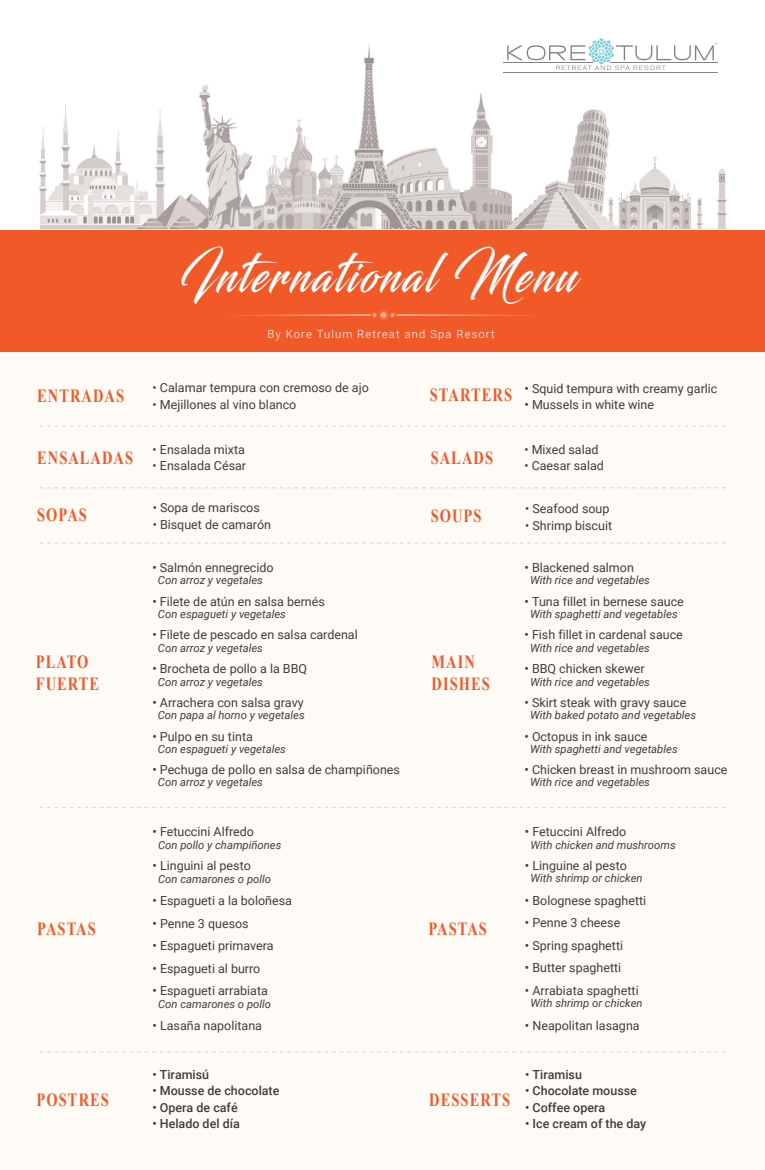
<style>
.page{position:relative;width:765px;height:1170px;background:#fff}
.page>*{position:absolute;margin:0;border:0;box-sizing:border-box;transform-origin:0 0}
.t1{font:53.75px "Blacksword";letter-spacing:.075em;color:#fff;scale:.78 1}
.t2{font:700 18.5px/22.2px "Times New Roman";letter-spacing:.075em;color:#f15929;scale:.78 1}
.t3{font:12.5px "Roboto";color:#3e3e3f}
.t4{font:500 12.5px "Roboto";color:#3e3e3f}
.t5{font:italic 11.25px "Roboto";color:#3e3e3f}
.t6{font:300 11.25px "Roboto";letter-spacing:.1em;color:#fff}
.s1{font-weight:500}
</style>
<div class="page">
<img style="left:39px;top:44px;width:688px;height:186px">
<div style="left:0;top:246px;width:765px;height:923px;background:#fefaf6"></div>
<div style="left:0;top:230px;width:765px;height:121px;background:#f15929"></div>
<svg style="left:234px;top:310px;width:299px;height:10px"></svg>
<svg style="left:40px;top:487px;width:686px;height:1px"></svg>
<svg style="left:40px;top:542px;width:686px;height:1px"></svg>
<svg style="left:40px;top:807px;width:686px;height:1px"></svg>
<svg style="left:40px;top:1051px;width:686px;height:1px"></svg>
<svg style="left:40px;top:425px;width:686px;height:2px"></svg>
<hr style="left:503px;top:62px;width:89px;height:1px;background:#808284">
<hr style="left:503px;top:72px;width:215px;height:1px;background:#808284">
<svg style="left:507px;top:38px;width:211px;height:32px"></svg>
<h1 class="t1" style="left:180px;top:242px;width:510px">International Menu</h1>
<p class="t6" style="left:267px;top:326px;width:229px">By Kore Tulum Retreat and Spa Resort</p>
<h2 class="t2" style="left:37px;top:384px;width:113px">ENTRADAS</h2>
<p class="t3" style="left:153px;top:379px;width:218px">• Calamar tempura con cremoso de ajo</p>
<p class="t3" style="left:153px;top:395px;width:145px">• Mejillones al vino blanco</p>
<h2 class="t2" style="left:430px;top:383px;width:107px">STARTERS</h2>
<p class="t3" style="left:525px;top:379px;width:194px"><span class="s1">•</span> Squid tempura with creamy garlic</p>
<p class="t3" style="left:525px;top:395px;width:131px"><span class="s1">•</span> Mussels in white wine</p>
<h2 class="t2" style="left:37px;top:446px;width:125px">ENSALADAS</h2>
<p class="t3" style="left:153px;top:440px;width:94px">• Ensalada mixta</p>
<p class="t3" style="left:153px;top:456px;width:95px">• Ensalada César</p>
<h2 class="t2" style="left:431px;top:446px;width:81px">SALADS</h2>
<p class="t3" style="left:524px;top:440px;width:76px">• Mixed salad</p>
<p class="t3" style="left:524px;top:456px;width:81px">• Caesar salad</p>
<p class="t3" style="left:153px;top:499px;width:109px">• Sopa de mariscos</p>
<p class="t3" style="left:153px;top:515px;width:120px">• Bisquet de camarón</p>
<h2 class="t2" style="left:37px;top:503px;width:65px">SOPAS</h2>
<p class="t3" style="left:525px;top:500px;width:86px">• Seafood soup</p>
<p class="t3" style="left:525px;top:516px;width:88px">• Shrimp biscuit</p>
<h2 class="t2" style="left:431px;top:504px;width:67px">SOUPS</h2>
<h2 class="t2" style="left:36px;top:649px;width:83px">PLATO<br>FUERTE</h2>
<p class="t3" style="left:152px;top:558px;width:123px"><span class="s1">•</span> Salmón ennegrecido</p>
<p class="t5" style="left:158px;top:572px;width:106px">Con arroz y vegetales</p>
<p class="t3" style="left:152px;top:592px;width:174px"><span class="s1">•</span> Filete de atún en salsa bernés</p>
<p class="t5" style="left:158px;top:606px;width:130px">Con espagueti y vegetales</p>
<p class="t3" style="left:152px;top:626px;width:207px"><span class="s1">•</span> Filete de pescado en salsa cardenal</p>
<p class="t5" style="left:158px;top:640px;width:106px">Con arroz y vegetales</p>
<p class="t3" style="left:152px;top:660px;width:156px"><span class="s1">•</span> Brocheta de pollo a la BBQ</p>
<p class="t5" style="left:158px;top:673px;width:106px">Con arroz y vegetales</p>
<p class="t3" style="left:152px;top:693px;width:153px"><span class="s1">•</span> Arrachera con salsa gravy</p>
<p class="t5" style="left:158px;top:707px;width:148px">Con papa al horno y vegetales</p>
<p class="t3" style="left:152px;top:727px;width:102px"><span class="s1">•</span> Pulpo en su tinta</p>
<p class="t5" style="left:158px;top:741px;width:130px">Con espagueti y vegetales</p>
<p class="t3" style="left:152px;top:760px;width:249px"><span class="s1">•</span> Pechuga de pollo en salsa de champiñones</p>
<p class="t5" style="left:158px;top:774px;width:106px">Con arroz y vegetales</p>
<h2 class="t2" style="left:432px;top:649px;width:76px">MAIN<br>DISHES</h2>
<p class="t3" style="left:525px;top:558px;width:111px"><span class="s1">•</span> Blackened salmon</p>
<p class="t5" style="left:530px;top:572px;width:121px">With rice and vegetables</p>
<p class="t3" style="left:525px;top:592px;width:161px"><span class="s1">•</span> Tuna fillet in bernese sauce</p>
<p class="t5" style="left:530px;top:606px;width:149px">With spaghetti and vegetables</p>
<p class="t3" style="left:525px;top:626px;width:160px"><span class="s1">•</span> Fish fillet in cardenal sauce</p>
<p class="t5" style="left:530px;top:640px;width:121px">With rice and vegetables</p>
<p class="t3" style="left:525px;top:660px;width:122px"><span class="s1">•</span> BBQ chicken skewer</p>
<p class="t5" style="left:530px;top:673px;width:121px">With rice and vegetables</p>
<p class="t3" style="left:525px;top:693px;width:163px"><span class="s1">•</span> Skirt steak with gravy sauce</p>
<p class="t5" style="left:530px;top:707px;width:168px">With baked potato and vegetables</p>
<p class="t3" style="left:525px;top:727px;width:124px"><span class="s1">•</span> Octopus in ink sauce</p>
<p class="t5" style="left:530px;top:741px;width:149px">With spaghetti and vegetables</p>
<p class="t3" style="left:525px;top:760px;width:204px"><span class="s1">•</span> Chicken breast in mushroom sauce</p>
<p class="t5" style="left:530px;top:774px;width:121px">With rice and vegetables</p>
<h2 class="t2" style="left:37px;top:917px;width:77px">PASTAS</h2>
<p class="t3" style="left:153px;top:822px;width:103px"><span class="s1">•</span> Fetuccini Alfredo</p>
<p class="t5" style="left:158px;top:836px;width:125px">Con pollo y champiñones</p>
<p class="t3" style="left:153px;top:857px;width:100px"><span class="s1">•</span> Linguini al pesto</p>
<p class="t5" style="left:158px;top:870px;width:115px">Con camarones o pollo</p>
<p class="t3" style="left:153px;top:892px;width:141px"><span class="s1">•</span> Espagueti a la boloñesa</p>
<p class="t3" style="left:153px;top:914px;width:98px"><span class="s1">•</span> Penne 3 quesos</p>
<p class="t3" style="left:153px;top:937px;width:123px"><span class="s1">•</span> Espagueti primavera</p>
<p class="t3" style="left:153px;top:959px;width:109px"><span class="s1">•</span> Espagueti al burro</p>
<p class="t3" style="left:153px;top:982px;width:117px"><span class="s1">•</span> Espagueti arrabiata</p>
<p class="t5" style="left:158px;top:995px;width:115px">Con camarones o pollo</p>
<p class="t3" style="left:153px;top:1017px;width:111px"><span class="s1">•</span> Lasaña napolitana</p>
<h2 class="t2" style="left:428px;top:917px;width:77px">PASTAS</h2>
<p class="t3" style="left:525px;top:822px;width:103px"><span class="s1">•</span> Fetuccini Alfredo</p>
<p class="t5" style="left:531px;top:836px;width:147px">With chicken and mushrooms</p>
<p class="t3" style="left:525px;top:856px;width:103px"><span class="s1">•</span> Linguine al pesto</p>
<p class="t5" style="left:531px;top:870px;width:114px">With shrimp or chicken</p>
<p class="t3" style="left:525px;top:891px;width:123px"><span class="s1">•</span> Bolognese spaghetti</p>
<p class="t3" style="left:525px;top:914px;width:97px"><span class="s1">•</span> Penne 3 cheese</p>
<p class="t3" style="left:525px;top:936px;width:100px"><span class="s1">•</span> Spring spaghetti</p>
<p class="t3" style="left:525px;top:959px;width:98px"><span class="s1">•</span> Butter spaghetti</p>
<p class="t3" style="left:525px;top:981px;width:115px"><span class="s1">•</span> Arrabiata spaghetti</p>
<p class="t5" style="left:531px;top:995px;width:114px">With shrimp or chicken</p>
<p class="t3" style="left:525px;top:1016px;width:116px"><span class="s1">•</span> Neapolitan lasagna</p>
<h2 class="t2" style="left:37px;top:1088px;width:94px">POSTRES</h2>
<p class="t4" style="left:152px;top:1065px;width:58px">• Tiramisú</p>
<p class="t4" style="left:152px;top:1081px;width:129px">• Mousse de chocolate</p>
<p class="t4" style="left:152px;top:1098px;width:87px">• Opera de café</p>
<p class="t4" style="left:152px;top:1114px;width:89px">• Helado del día</p>
<h2 class="t2" style="left:429px;top:1088px;width:105px">DESSERTS</h2>
<p class="t4" style="left:525px;top:1065px;width:58px">• Tiramisu</p>
<p class="t4" style="left:525px;top:1081px;width:113px">• Chocolate mousse</p>
<p class="t4" style="left:525px;top:1098px;width:82px">• Coffee opera</p>
<p class="t4" style="left:525px;top:1114px;width:123px">• Ice cream of the day</p>
</div>
